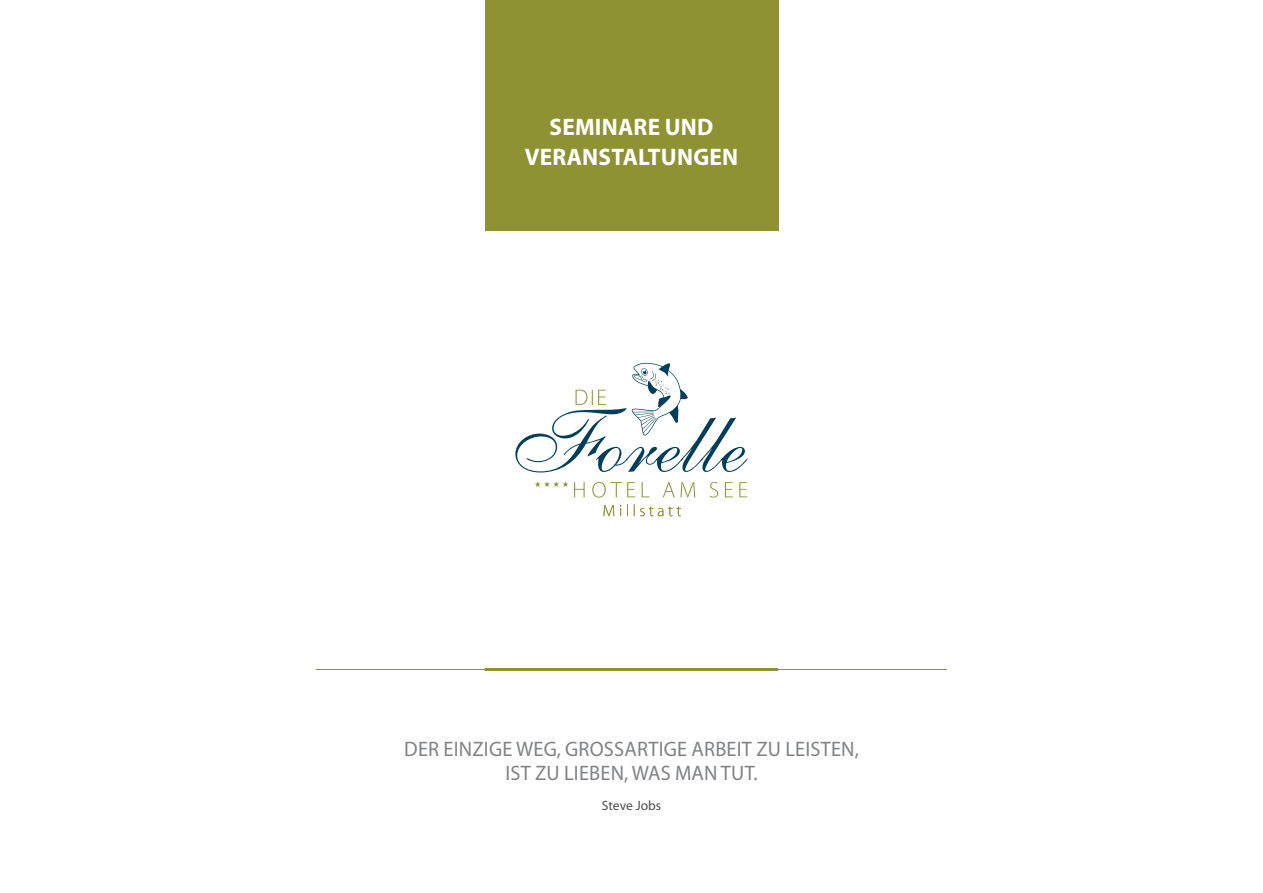
<style>
.page{position:relative;width:1263px;height:893px;background:#fff}
.page>*{position:absolute;margin:0;border:0;box-sizing:border-box;transform-origin:0 0}
.t1{font:700 24px/30px "Myriad Pro";letter-spacing:.01em;color:#fff;text-align:center}
.t2{font:21px/24px "Myriad Pro";letter-spacing:.01em;color:#808285;text-align:center}
.t3{font:13.5px "Myriad Pro";color:#4d4d4f}
</style>
<div class="page">
<div style="left:485px;top:0;width:293px;height:230px;background:#8e9232"></div>
<svg style="left:535px;top:481px;width:212px;height:17px"></svg>
<svg style="left:515px;top:363px;width:232px;height:109px"></svg>
<svg style="left:603px;top:504px;width:78px;height:12px"></svg>
<hr style="left:316px;top:669px;width:631px;height:1px;background:#8e9232">
<hr style="left:485px;top:668px;width:293px;height:3px;background:#8e9232">
<p class="t1" style="left:525px;top:113px;width:215px">SEMINARE UND<br>VERANSTALTUNGEN</p>
<p class="t2" style="left:404px;top:738px;width:456px">DER EINZIGE WEG, GROSSARTIGE ARBEIT ZU LEISTEN,<br>IST ZU LIEBEN, WAS MAN TUT.</p>
<p class="t3" style="left:602px;top:798px;width:61px">STEVE JOBS</p>
</div>
